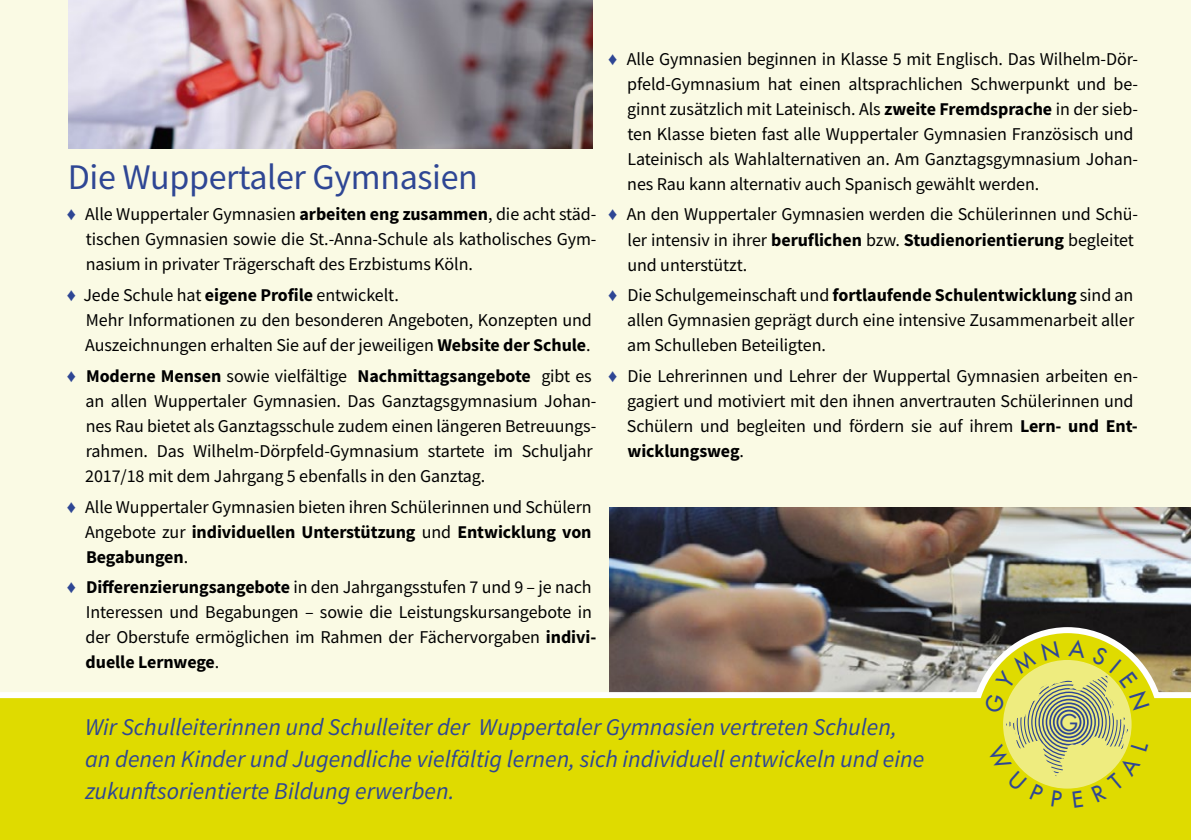
<style>
.page{position:relative;width:1191px;height:840px;background:#fff}
.page>*{position:absolute;margin:0;border:0;box-sizing:border-box;transform-origin:0 0}
.t1{font:36px "Source Sans Pro";letter-spacing:-.01em;color:#2e4694}
.t2{font:italic 24px/32px "Source Sans Pro";color:#2e4694}
.t3{font:22.6px "Futura LT";color:#2e4694}
.t4{font:18px/25px "Source Sans Pro";letter-spacing:-.005em;color:#000}
.s1{font-family:"Arial";color:#2e4694}
.s2{font-weight:700}
</style>
<div class="page">
<div style="left:0;top:0;width:1191px;height:705px;background:#fafae4"></div>
<img style="left:609px;top:507px;width:582px;height:116px">
<img style="left:68px;top:0;width:524px;height:148px">
<svg style="left:0;top:623px;width:1191px;height:216px"></svg>
<svg style="left:1003px;top:659px;width:128px;height:129px;background:#c4c883"></svg>
<svg style="left:984px;top:638px;width:166px;height:75px;background:#cdcc4c"></svg>
<svg style="left:986px;top:743px;width:58px;height:59px;background:#e2df26"></svg>
<svg style="left:1051px;top:789px;width:11px;height:18px"></svg>
<svg style="left:1072px;top:789px;width:11px;height:18px"></svg>
<svg style="left:1091px;top:739px;width:57px;height:62px;background:#e1de2a"></svg>
<h1 class="t1" style="left:68px;top:154px;width:412px">Die Wuppertaler Gymnasien</h1>
<p class="t4" style="left:86px;top:201px;width:512px;text-align:justify;text-indent:-19px"><span class="s1">♦</span> Alle Wuppertaler Gymnasien <span class="s2">arbeiten eng zusammen</span>, die acht städ&shy;tischen Gymnasien sowie die St.-Anna-Schule als katholisches Gym&shy;nasium in privater Trägerschaft des Erzbistums Köln.</p>
<p class="t4" style="left:85px;top:282px;width:508px;text-indent:-18px"><span class="s1">♦</span> Jede Schule hat <span class="s2">eigene Profile</span> entwickelt.<br>Mehr Informationen zu den besonderen Angeboten, Konzepten und<br>Auszeichnungen erhalten Sie auf der jeweiligen <span class="s2">Website der Schule</span>.</p>
<p class="t4" style="left:85px;top:363px;width:513px;text-indent:-18px"><span class="s1">♦</span> <span class="s2">Moderne Mensen</span> sowie vielfältige <span class="s2">Nachmittagsangebote</span> gibt es an allen Wuppertaler Gymnasien. Das Ganztagsgymnasium Johan&shy;nes Rau bietet als Ganztagsschule zudem einen längeren Betreuungs&shy;rahmen. Das Wilhelm-Dörpfeld-Gymnasium startete im Schuljahr 2017/18 mit dem Jahrgang 5 ebenfalls in den Ganztag.</p>
<p class="t4" style="left:85px;top:493px;width:508px;text-align:justify;text-indent:-18px"><span class="s1">♦</span> Alle Wuppertaler Gymnasien bieten ihren Schülerinnen und Schülern Angebote zur <span class="s2">individuellen Unterstützung</span> und <span class="s2">Entwicklung von Begabungen</span>.</p>
<p class="t4" style="left:85px;top:574px;width:512px;text-indent:-19px"><span class="s1">♦</span> <span class="s2">Differenzierungsangebote</span> in den Jahrgangsstufen 7 und 9 – je nach Interessen und Begabungen – sowie die Leistungskursangebote in der Oberstufe ermöglichen im Rahmen der Fächervorgaben <span class="s2">indivi&shy;duelle Lernwege</span>.</p>
<p class="t4" style="left:627px;top:46px;width:512px;text-indent:-19px"><span class="s1">♦</span> Alle Gymnasien beginnen in Klasse 5 mit Englisch. Das Wilhelm-Dör&shy;pfeld-Gymnasium hat einen altsprachlichen Schwerpunkt und be&shy;ginnt zusätzlich mit Lateinisch. Als <span class="s2">zweite Fremdsprache</span> in der sieb&shy;ten Klasse bieten fast alle Wuppertaler Gymnasien Französisch und Lateinisch als Wahlalternativen an. Am Ganztagsgymnasium Johan&shy;nes Rau kann alternativ auch Spanisch gewählt werden.</p>
<p class="t4" style="left:627px;top:202px;width:512px;text-indent:-19px"><span class="s1">♦</span> An den Wuppertaler Gymnasien werden die Schülerinnen und Schü&shy;ler intensiv in ihrer <span class="s2">beruflichen</span> bzw. <span class="s2">Studienorientierung</span> begleitet und unterstützt.</p>
<p class="t4" style="left:627px;top:282px;width:509px;text-align:justify;text-indent:-19px"><span class="s1">♦</span> Die Schulgemeinschaft und <span class="s2">fortlaufende Schulentwicklung</span> sind an allen Gymnasien geprägt durch eine intensive Zusammenarbeit aller am Schulleben Beteiligten.</p>
<p class="t4" style="left:627px;top:363px;width:513px;text-indent:-19px"><span class="s1">♦</span> Die Lehrerinnen und Lehrer der Wuppertal Gymnasien arbeiten en&shy;gagiert und motiviert mit den ihnen anvertrauten Schülerinnen und Schülern und begleiten und fördern sie auf ihrem <span class="s2">Lern- und Ent&shy;wicklungsweg</span>.</p>
<h2 class="t2" style="left:85px;top:710px;width:841px">Wir Schulleiterinnen und Schulleiter der Wuppertaler Gymnasien vertreten Schulen, an denen Kinder und Jugendliche vielfältig lernen, sich individuell entwickeln und eine zukunftsorientierte Bildung erwerben.</h2>
<p class="t3" style="left:1059px;top:707px;width:20px">G</p>
</div>
